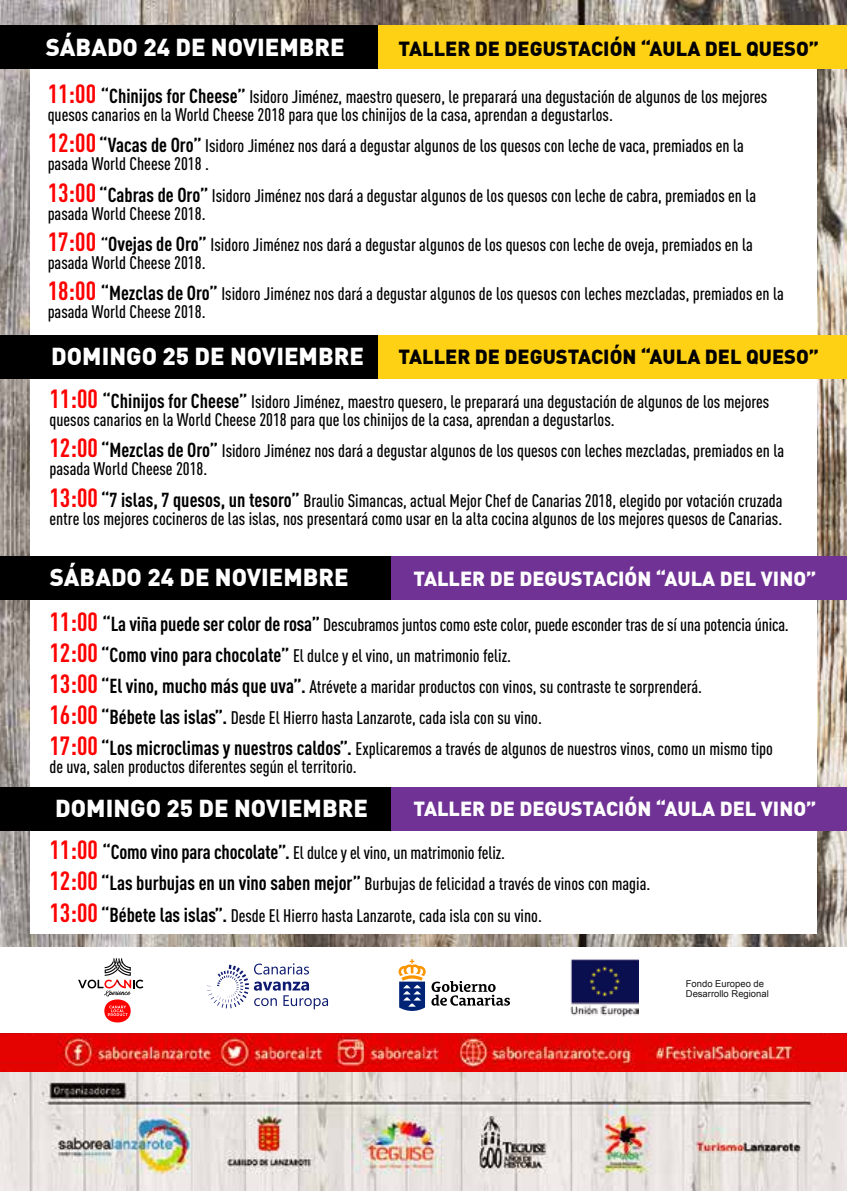
<style>
.page{position:relative;width:847px;height:1191px;background:#fff}
.page>*{position:absolute;margin:0;border:0;box-sizing:border-box;transform-origin:0 0}
.t1{font:900 24px "DIN Pro";color:#fff}
.t2{font:900 20px "DIN Pro";color:#000}
.t3{font:900 20px "DIN Pro";color:#fff}
.t4{font:500 condensed 18px/18px "DIN Pro";color:#000}
.t5{font:9.4px/10.6px "Arial";color:#171416}
.s1{font-family:"DIN Cond";font-weight:700;font-stretch:normal;font-size:26px;color:#f00}
.s2{font-weight:700;font-size:20px}
.s3{font-family:"DIN Cond";font-weight:700;font-stretch:normal}
</style>
<div class="page">
<img style="left:0;top:0;width:847px;height:947px">
<div style="left:30px;top:28px;width:786px;height:905px;background:#fff"></div>
<div style="left:0;top:25px;width:845px;height:43px;background:#000"></div>
<div style="left:0;top:557px;width:842px;height:43px;background:#000"></div>
<div style="left:0;top:335px;width:846px;height:43px;background:#000"></div>
<div style="left:0;top:787px;width:846px;height:43px;background:#000"></div>
<div style="left:378px;top:25px;width:469px;height:43px;background:#ffd114"></div>
<div style="left:378px;top:335px;width:469px;height:43px;background:#ffd114"></div>
<div style="left:391px;top:557px;width:456px;height:43px;background:#703294"></div>
<div style="left:391px;top:787px;width:456px;height:43px;background:#703294"></div>
<img style="left:0;top:1033px;width:847px;height:39px">
<img style="left:0;top:1072px;width:847px;height:119px">
<svg style="left:78px;top:958px;width:65px;height:38px"></svg>
<div style="left:104px;top:999px;width:27px;height:23px;background:#f00;border-radius:50%"></div>
<svg style="left:108px;top:1005px;width:19px;height:11px"></svg>
<svg style="left:207px;top:963px;width:121px;height:46px"></svg>
<img style="left:571px;top:959px;width:67px;height:57px">
<svg style="left:398px;top:959px;width:27px;height:52px"></svg>
<svg style="left:431px;top:981px;width:79px;height:24px"></svg>
<h1 class="t1" style="left:46px;top:31px;width:301px">SÁBADO 24 DE NOVIEMBRE</h1>
<p class="t2" style="left:398px;top:36px;width:422px">TALLER DE DEGUSTACIÓN “AULA DEL QUESO”</p>
<p class="t4" style="left:48px;top:86px;width:721px"><span class="s1">11:00</span> <span class="s2">“Chinijos for Cheese”</span> Isidoro Jiménez, maestro quesero, le preparará una degustación de algunos de los mejores quesos canarios en la World Cheese 2018 para que los chinijos de la casa, aprendan a degustarlos.</p>
<p class="t4" style="left:48px;top:135px;width:697px"><span class="s1">12:00</span> <span class="s2">“Vacas de Oro”</span> Isidoro Jiménez nos dará a degustar algunos de los quesos con leche de vaca, premiados en la pasada World Cheese 2018 .</p>
<p class="t4" style="left:48px;top:185px;width:710px"><span class="s1">13:00</span> <span class="s2">“Cabras de Oro”</span> Isidoro Jiménez nos dará a degustar algunos de los quesos con leche de cabra, premiados en la pasada World Cheese 2018.</p>
<p class="t4" style="left:48px;top:234px;width:706px"><span class="s1">17:00</span> <span class="s3">“</span><span class="s2">Ovejas de Oro”</span> Isidoro Jiménez nos dará a degustar algunos de los quesos con leche de oveja, premiados en la pasada World Cheese 2018.</p>
<p class="t4" style="left:48px;top:283px;width:737px"><span class="s1">18:00</span> <span class="s2">“Mezclas de Oro”</span> Isidoro Jiménez nos dará a degustar algunos de los quesos con leches mezcladas, premiados en la pasada World Cheese 2018.</p>
<h1 class="t1" style="left:51px;top:340px;width:314px">DOMINGO 25 DE NOVIEMBRE</h1>
<p class="t2" style="left:398px;top:343px;width:422px">TALLER DE DEGUSTACIÓN “AULA DEL QUESO”</p>
<p class="t4" style="left:49px;top:391px;width:721px"><span class="s1">11:00</span> <span class="s2">“Chinijos for Cheese”</span> Isidoro Jiménez, maestro quesero, le preparará una degustación de algunos de los mejores quesos canarios en la World Cheese 2018 para que los chinijos de la casa, aprendan a degustarlos.</p>
<p class="t4" style="left:49px;top:440px;width:736px"><span class="s1">12:00</span> <span class="s2">“Mezclas de Oro”</span> Isidoro Jiménez nos dará a degustar algunos de los quesos con leches mezcladas, premiados en la pasada World Cheese 2018.</p>
<p class="t4" style="left:49px;top:490px;width:734px"><span class="s1">13:00</span> <span class="s2">“7 islas, 7 quesos, un tesoro”</span> Braulio Simancas, actual Mejor Chef de Canarias 2018, elegido por votación cruzada entre los mejores cocineros de las islas, nos presentará como usar en la alta cocina algunos de los mejores quesos de Canarias.</p>
<h1 class="t1" style="left:50px;top:561px;width:301px">SÁBADO 24 DE NOVIEMBRE</h1>
<p class="t3" style="left:413px;top:565px;width:404px">TALLER DE DEGUSTACIÓN “AULA DEL VINO”</p>
<p class="t4" style="left:49px;top:607px;width:741px;line-height:31.2px"><span class="s1">11:00</span> <span class="s2">“La viña puede ser color de rosa”</span> Descubramos juntos como este color, puede esconder tras de sí una potencia única.<br><span class="s1">12:00</span> <span class="s2">“Como vino para chocolate”</span> El dulce y el vino, un matrimonio feliz.<br><span class="s1">13:00</span> <span class="s2">“El vino, mucho más que uva”.</span> Atrévete a maridar productos con vinos, su contraste te sorprenderá.<br><span class="s1">16:00</span> <span class="s2">“Bébete las islas”.</span> Desde El Hierro hasta Lanzarote, cada isla con su vino.<br><span class="s1">17:00</span> <span class="s2">“Los microclimas y nuestros caldos”.</span> Explicaremos a través de algunos de nuestros vinos, como un mismo tipo</p>
<p class="t4" style="left:49px;top:756px;width:309px">de uva, salen productos diferentes según el territorio.</p>
<h1 class="t1" style="left:55px;top:792px;width:314px">DOMINGO 25 DE NOVIEMBRE</h1>
<p class="t3" style="left:413px;top:795px;width:404px">TALLER DE DEGUSTACIÓN “AULA DEL VINO”</p>
<p class="t4" style="left:49px;top:835px;width:602px;line-height:31.2px"><span class="s1">11:00</span> <span class="s2">“Como vino para chocolate”.</span> El dulce y el vino, un matrimonio feliz.<br><span class="s1">12:00</span> <span class="s2">“Las burbujas en un vino saben mejor”</span> Burbujas de felicidad a través de vinos con magia.<br><span class="s1">13:00</span> <span class="s2">“Bébete las islas”.</span> Desde El Hierro hasta Lanzarote, cada isla con su vino.</p>
<p class="t5" style="left:686px;top:978px;width:84px">Fondo Europeo de<br>Desarrollo Regional</p>
</div>
